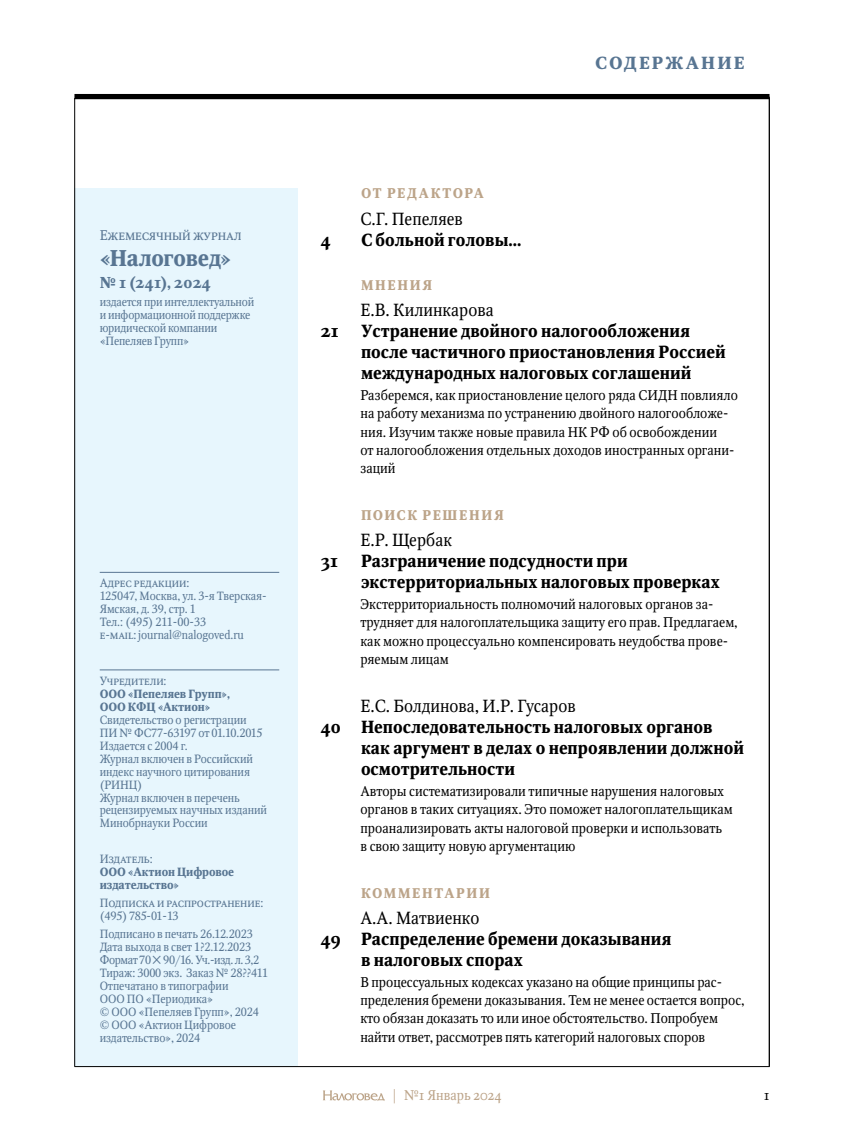
<style>
.page{position:relative;width:844px;height:1141px;background:#fff}
.page>*{position:absolute;margin:0;border:0;box-sizing:border-box;transform-origin:0 0}
.t1{font:700 22.75px "Octava OSC";letter-spacing:-.015em;color:#587592;scale:.95 1}
.t2{font:700 17.5px/21px "Octava OSC";color:#000;scale:.95 1}
.t3{font:17.5px "Octava OSC";color:#000;scale:.95 1}
.t4{font:700 17.5px "Octava OSC";letter-spacing:.12em;color:#587592}
.t5{font:700 15.75px "Octava OSC";letter-spacing:.02em;color:#587592;scale:.95 1}
.t6{font:14px/18.4px "Octava OSC";color:#000;scale:.95 1}
.t7{font:700 14px "Octava C";letter-spacing:.12em;color:#bca489;scale:.95 1}
.t8{font:14px "Octava SCC";letter-spacing:-.01em;color:#587592;scale:.95 1}
.t9{font:14px "Octava OSC";color:#bca489;scale:.95 1}
.t10{font:11.9px/13px "Octava C";letter-spacing:-.01em;color:#587592;scale:.95 1}
.t11{font:700 11.9px/13px "Octava C";letter-spacing:-.01em;color:#587592;scale:.95 1}
.t12{font:11.9px "Octava SCC";letter-spacing:-.01em;color:#587592;scale:.95 1}
.s1{font-family:"Octava SCC"}
</style>
<div class="page">
<div style="left:74px;top:189px;width:224px;height:878px;background:#e7f6fd"></div>
<svg style="left:323px;top:1090px;width:61px;height:11px"></svg>
<hr style="left:768px;top:97px;width:1px;height:970px;background:#000">
<hr style="left:74px;top:1066px;width:695px;height:1px;background:#000">
<hr style="left:74px;top:98px;width:1px;height:969px;background:#000">
<div style="left:74px;top:94px;width:695px;height:5px;background:#000"></div>
<hr style="left:100px;top:572px;width:179px;height:1px;background:#587592">
<hr style="left:100px;top:670px;width:179px;height:1px;background:#587592">
<p class="t8" style="left:100px;top:227px;width:151px">Ежемесячный журнал</p>
<h1 class="t1" style="left:100px;top:246px;width:140px">«Налоговед»</h1>
<p class="t5" style="left:100px;top:274px;width:118px">№ 1 (241), 2024</p>
<p class="t10" style="left:100px;top:296px;width:164px">издается при интеллектуальной и информационной поддержке юридической компании «Пепеляев Групп»</p>
<p class="t12" style="left:100px;top:577px;width:96px">Адрес редакции:</p>
<p class="t10" style="left:100px;top:590px;width:177px">125047, Москва, ул. 3-я Тверская-<br>Ямская, д. 39, стр. 1<br>Тел.: (495) 211-00-33<br><span class="s1">e-mail</span>: journal@nalogoved.ru</p>
<p class="t12" style="left:100px;top:674px;width:72px">Учредители:</p>
<p class="t11" style="left:100px;top:688px;width:139px">ООО «Пепеляев Групп»,<br>ООО КФЦ «Актион»</p>
<p class="t10" style="left:100px;top:714px;width:178px">Свидетельство о регистрации<br>ПИ № ФС77-63197 от 01.10.2015<br>Издается с 2004 г.<br>Журнал включен в Российский индекс научного цитирования (РИНЦ)<br>Журнал включен в перечень рецензируемых научных изданий<br>Минобрнауки России</p>
<p class="t12" style="left:100px;top:853px;width:57px">Издатель:</p>
<p class="t11" style="left:100px;top:866px;width:143px">ООО «Актион Цифровое издательство»</p>
<p class="t12" style="left:100px;top:896px;width:174px">Подписка и распространение:</p>
<p class="t10" style="left:100px;top:907px;width:163px;line-height:17.8px">(495) 785-01-13<br>Подписано в печать 26.12.2023</p>
<p class="t10" style="left:100px;top:941px;width:179px">Дата выхода в свет 1?2.12.2023<br>Формат 70 90/16. Уч.-изд. л. 3,2<br>Тираж: 3000 экз. Заказ № 28??411<br>Отпечатано в типографии<br>ООО ПО «Периодика»<br>© ООО «Пепеляев Групп», 2024 © ООО «Актион Цифровое издательство», 2024</p>
<p class="t7" style="left:361px;top:186px;width:131px">ОТ РЕДАКТОРА</p>
<p class="t3" style="left:360px;top:209px;width:109px">С.Г. Пепеляев</p>
<p class="t4" style="left:595px;top:53px;width:151px">СОДЕРЖАНИЕ</p>
<p class="t2" style="left:320px;top:229px;width:12px">4</p>
<p class="t2" style="left:361px;top:229px;width:170px">С больной головы…</p>
<p class="t7" style="left:361px;top:277px;width:77px">МНЕНИЯ</p>
<p class="t3" style="left:360px;top:300px;width:142px">Е.В. Килинкарова</p>
<p class="t2" style="left:320px;top:321px;width:20px">21</p>
<p class="t2" style="left:361px;top:321px;width:385px">Устранение двойного налогообложения после частичного приостановления Россией международных налоговых соглашений</p>
<p class="t6" style="left:360px;top:386px;width:399px">Разберемся, как приостановление целого ряда СИДН повлияло на работу механизма по устранению двойного налогообложе&shy;ния. Изучим также новые правила НК РФ об освобождении<br>от налогообложения отдельных доходов иностранных органи&shy;заций</p>
<p class="t7" style="left:361px;top:507px;width:152px">ПОИСК РЕШЕНИЯ</p>
<p class="t3" style="left:360px;top:530px;width:98px">Е.Р. Щербак</p>
<p class="t2" style="left:320px;top:551px;width:20px">31</p>
<p class="t2" style="left:361px;top:551px;width:379px">Разграничение подсудности при экстерриториальных налоговых проверках</p>
<p class="t6" style="left:360px;top:595px;width:398px">Экстерриториальность полномочий налоговых органов за&shy;трудняет для налогоплательщика защиту его прав. Предлагаем, как можно процессуально компенсировать неудобства прове&shy;ряемым лицам</p>
<p class="t3" style="left:360px;top:696px;width:228px">Е.С. Болдинова, И.Р. Гусаров</p>
<p class="t2" style="left:361px;top:717px;width:404px;text-indent:-40px">40 Непоследовательность налоговых органов как аргумент в делах о непроявлении должной осмотрительности</p>
<p class="t6" style="left:360px;top:782px;width:393px">Авторы систематизировали типичные нарушения налоговых органов в таких ситуациях. Это поможет налогоплательщикам проанализировать акты налоговой проверки и использовать<br>в свою защиту новую аргументацию</p>
<p class="t7" style="left:361px;top:885px;width:137px">КОММЕНТАРИИ</p>
<p class="t3" style="left:360px;top:908px;width:127px">А.А. Матвиенко</p>
<p class="t2" style="left:361px;top:929px;width:328px;text-indent:-40px">49 Распределение бремени доказывания в налоговых спорах</p>
<p class="t6" style="left:360px;top:973px;width:406px">В процессуальных кодексах указано на общие принципы рас&shy;пределения бремени доказывания. Тем не менее остается вопрос, кто обязан доказать то или иное обстоятельство. Попробуем найти ответ, рассмотрев пять категорий налоговых споров</p>
<p class="t9" style="left:392px;top:1088px;width:116px">| №1 Январь 2024</p>
<p class="t6" style="left:763px;top:1086px;width:8px">1</p>
</div>
